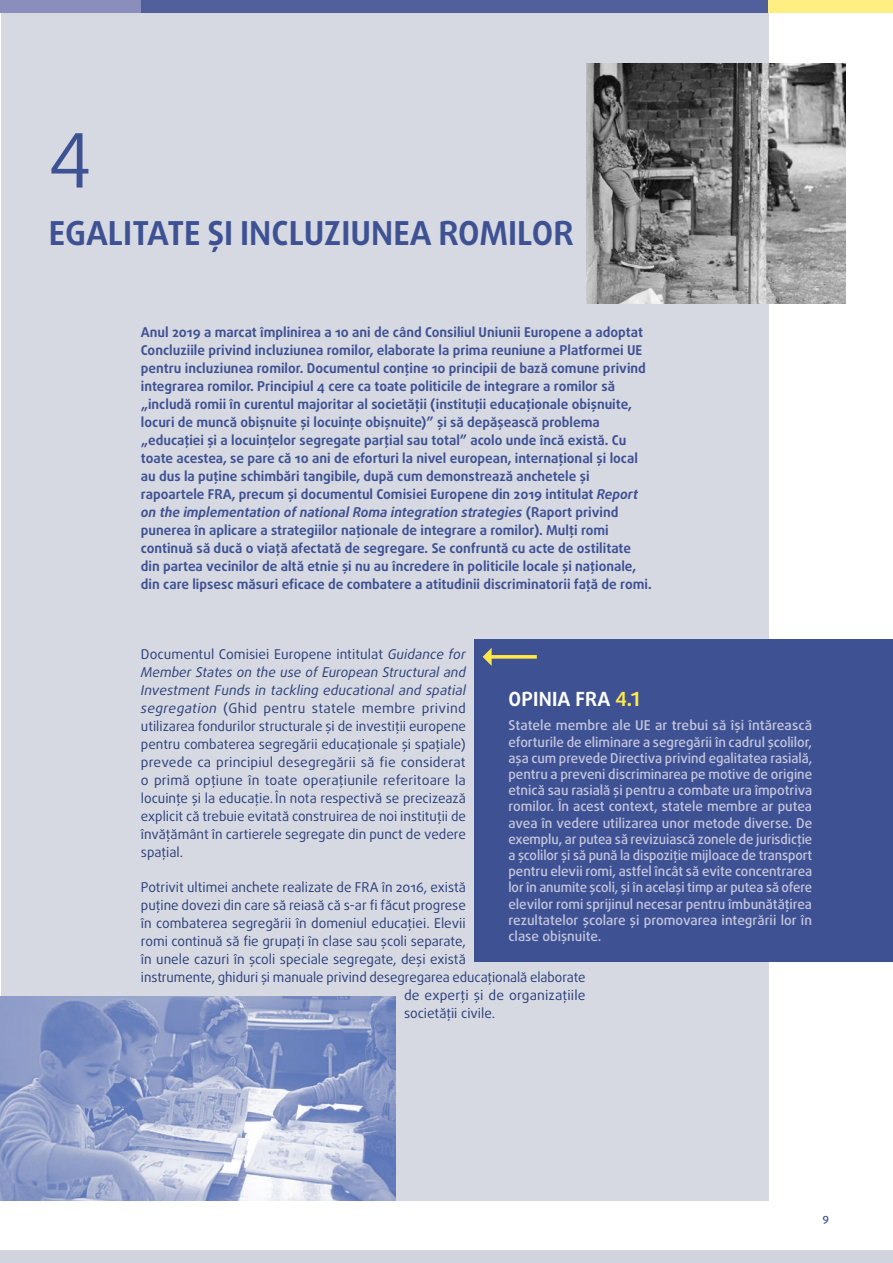
<style>
.page{position:relative;width:893px;height:1263px;background:#fff}
.page>*{position:absolute;margin:0;border:0;box-sizing:border-box;transform-origin:0 0}
.title_1_no{font:75px "Daxline Pro";color:#3e5293}
.title_1{font:700 33px "Daxline Pro";color:#3e5293}
.FRAOP_title{font:700 19.5px "Daxline Pro";letter-spacing:.01em;color:#fff}
.intro_1{font:700 13.5px/18px "Daxline Pro";color:#3e5293}
.FRAOP_body{font:500 13.5px/16.2px "Daxline Pro";color:#c6c6df;text-align:justify}
.body_break{font:13.5px/18px "Daxline Pro";color:#2a3f79;text-align:justify}
.body{font:13.5px "Daxline Pro";color:#2a3f79}
.t1{font:500 11.25px "Daxline Pro";color:#3e5293}
.s1{font-style:italic}
.s2{color:#ffe847}
</style>
<div class="page">
<hr style="left:0;top:0;width:1px;height:1201px;background:#d7d9e2">
<div style="left:1px;top:0;width:767px;height:1201px;background:#d7d9e2"></div>
<div style="left:474px;top:639px;width:419px;height:323px;background:#3e5293"></div>
<svg style="left:483px;top:648px;width:54px;height:18px"></svg>
<img style="left:586px;top:63px;width:259px;height:241px">
<img style="left:0;top:997px;width:395px;height:204px">
<div style="left:0;top:1250px;width:893px;height:13px;background:#d1d3de"></div>
<div style="left:0;top:0;width:141px;height:13px;background:#8a8ebc"></div>
<div style="left:141px;top:0;width:646px;height:13px;background:#51609d"></div>
<div style="left:769px;top:0;width:124px;height:13px;background:#ffee81"></div>
<p class="title_1_no" style="left:49px;top:111px;width:44px">4</p>
<p class="title_1" style="left:49px;top:211px;width:526px">EGALITATE ȘI INCLUZIUNEA ROMILOR</p>
<p class="intro_1" style="left:141px;top:323px;width:512px">Anul 2019 a marcat împlinirea a 10 ani de când Consiliul Uniunii Europene a adoptat Concluziile privind incluziunea romilor, elaborate la prima reuniune a Platformei UE pentru incluziunea romilor. Documentul conține 10 principii de bază comune privind integrarea romilor. Principiul 4 cere ca toate politicile de integrare a romilor să „includă romii în curentul majoritar al societății (instituții educaționale obișnuite, locuri de muncă obișnuite și locuințe obișnuite)” și să depășească problema „educației și a locuințelor segregate parțial sau total” acolo unde încă există. Cu toate acestea, se pare că 10 ani de eforturi la nivel european, internațional și local au dus la puține schimbări tangibile, după cum demonstrează anchetele și rapoartele FRA, precum și documentul Comisiei Europene din 2019 intitulat <span class="s1">Report on the implementation of national Roma integration strategies</span> (Raport privind punerea în aplicare a strategiilor naționale de integrare a romilor). Mulți romi continuă să ducă o viață afectată de segregare. Se confruntă cu acte de ostilitate din partea vecinilor de altă etnie și nu au încredere în politicile locale și naționale, din care lipsesc măsuri eficace de combatere a atitudinii discriminatorii față de romi.</p>
<p class="body_break" style="left:141px;top:645px;width:327px">Documentul Comisiei Europene intitulat <span class="s1">Guidance for Member States on the use of European Structural and Investment Funds in tackling educational and spatial segregation</span> (Ghid pentru statele membre privind utilizarea fondurilor structurale și de investiții europene pentru combaterea segregării educaționale și spațiale) prevede ca principiul desegregării să fie considerat o primă opțiune în toate operațiunile referitoare la locuințe și la educație. În nota respectivă se precizează explicit că trebuie evitată construirea de noi instituții de învățământ în cartierele segregate din punct de vedere spațial.</p>
<p class="body" style="left:141px;top:878px;width:326px">Potrivit ultimei anchete realizate de FRA în 2016, există</p>
<p class="body" style="left:141px;top:896px;width:326px">puține dovezi din care să reiasă că s-ar fi făcut progrese</p>
<p class="body" style="left:141px;top:914px;width:326px">în combaterea segregării în domeniul educației. Elevii</p>
<p class="body" style="left:141px;top:932px;width:326px">romi continuă să fie grupați în clase sau școli separate,</p>
<p class="body" style="left:141px;top:950px;width:326px">în unele cazuri în școli speciale segregate, deși există</p>
<p class="body" style="left:141px;top:968px;width:446px">instrumente, ghiduri și manuale privind desegregarea educațională elaborate</p>
<p class="body" style="left:404px;top:986px;width:183px">de experți și de organizațiile</p>
<p class="body" style="left:404px;top:1004px;width:93px">societății civile.</p>
<p class="FRAOP_title" style="left:509px;top:686px;width:133px">OPINIA FRA <span class="s2">4.1</span></p>
<p class="FRAOP_body" style="left:508px;top:717px;width:305px">Statele membre ale UE ar trebui să își întărească eforturile de eliminare a segregării în cadrul școlilor, așa cum prevede Directiva privind egalitatea rasială, pentru a preveni discriminarea pe motive de origine etnică sau rasială și pentru a combate ura împotriva romilor. În acest context, statele membre ar putea avea în vedere utilizarea unor metode diverse. De exemplu, ar putea să revizuiască zonele de jurisdicție a școlilor și să pună la dispoziție mijloace de transport pentru elevii romi, astfel încât să evite concentrarea lor în anumite școli, și în același timp ar putea să ofere elevilor romi sprijinul necesar pentru îmbunătățirea rezultatelor școlare și promovarea integrării lor în clase obișnuite.</p>
<p class="t1" style="left:823px;top:1210px;width:8px">9</p>
</div>
